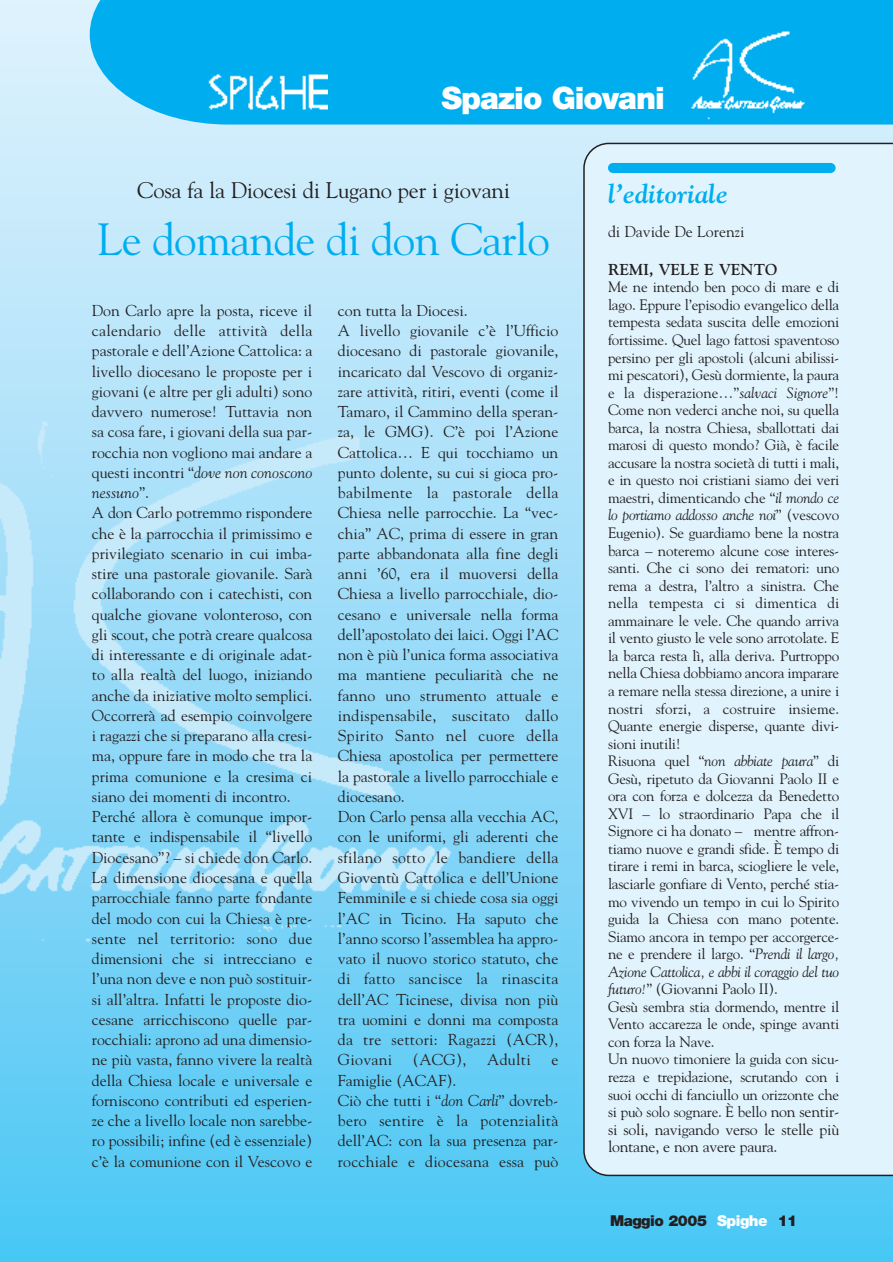
<style>
.page{position:relative;width:893px;height:1262px;background:#fff}
.page>*{position:absolute;margin:0;border:0;box-sizing:border-box;transform-origin:0 0}
.t1{font:45px "Goudy";letter-spacing:-.02em;color:#00aeef}
.t2{font:900 30.9px "Helvetica Neue";letter-spacing:-.035em;color:#fff}
.t3{font:italic 700 27px "Goudy";color:#00aeef}
.t4{font:22.5px "Goudy";letter-spacing:-.01em;color:#231f20}
.t5{font:15.75px/20.2px "Goudy";color:#231f20}
.t6{font:700 15.75px "Goudy";color:#231f20}
.t7{font:15px/17.5px "Goudy";letter-spacing:-.015em;color:#231f20}
.t8{font:900 15px "Helvetica Neue";letter-spacing:-.035em;color:#231f20}
.s1{font-style:italic}
.s2{font-size:15.75px}
.s3{color:#fff}
</style>
<div class="page">
<div style="left:0;top:0;width:892px;height:1261px;background:linear-gradient(to bottom,#e2f2fd,#50c7f5)"></div>
<img style="left:0;top:378px;width:494px;height:611px">
<div style="left:90px;top:0;width:802px;height:124px;background:#00aeef"></div>
<img style="left:206px;top:74px;width:122px;height:36px">
<img style="left:690px;top:22px;width:121px;height:103px">
<div style="left:583px;top:143px;width:309px;height:1033px;background:#e1f4fd"></div>
<div style="left:608px;top:163px;width:227px;height:10px;background:#00aeef;border-radius:5px"></div>
<h2 class="t2" style="left:441px;top:87px;width:225px">Spazio Giovani</h2>
<h3 class="t4" style="left:137px;top:181px;width:374px">Cosa fa la Diocesi di Lugano per i giovani</h3>
<h1 class="t1" style="left:98px;top:222px;width:454px">Le domande di don Carlo</h1>
<p class="t5" style="left:92px;top:301px;width:222px">Don Carlo apre la posta, riceve il calendario delle attività della pastorale e dell’Azione Cattolica: a livello diocesano le proposte per i giovani (e altre per gli adulti) sono davvero numerose! Tuttavia non sa cosa fare, i giovani della sua par&shy;rocchia non vogliono mai andare a questi incontri “<span class="s1">dove non conoscono nessuno</span>”.<br>A don Carlo potremmo rispondere che è la parrocchia il primissimo e privilegiato scenario in cui imba&shy;stire una pastorale giovanile. Sarà collaborando con i catechisti, con qualche giovane volonteroso, con gli scout, che potrà creare qualcosa di interessante e di originale adat&shy;to alla realtà del luogo, iniziando anche da iniziative molto semplici.<br>Occorrerà ad esempio coinvolgere i ragazzi che si preparano alla cresi&shy;ma, oppure fare in modo che tra la prima comunione e la cresima ci siano dei momenti di incontro.<br>Perché allora è comunque impor&shy;tante e indispensabile il “livello Diocesano”? – si chiede don Carlo.<br>La dimensione diocesana e quella parrocchiale fanno parte fondante del modo con cui la Chiesa è pre&shy;sente nel territorio: sono due dimensioni che si intrecciano e l’una non deve e non può sostituir&shy;si all’altra. Infatti le proposte dio&shy;cesane arricchiscono quelle par&shy;rocchiali: aprono ad una dimensio&shy;ne più vasta, fanno vivere la realtà della Chiesa locale e universale e forniscono contributi ed esperien&shy;ze che a livello locale non sarebbe&shy;ro possibili; infine (ed è essenziale) c’è la comunione con il Vescovo e</p>
<p class="t5" style="left:338px;top:301px;width:222px">con tutta la Diocesi.<br>A livello giovanile c’è l’Ufficio diocesano di pastorale giovanile, incaricato dal Vescovo di organiz&shy;zare attività, ritiri, eventi (come il<br>Tamaro, il Cammino della speran&shy;za, le GMG). C’è poi l’Azione<br>Cattolica… E qui tocchiamo un punto dolente, su cui si gioca pro&shy;babilmente la pastorale della<br>Chiesa nelle parrocchie. La “vec&shy;chia” AC, prima di essere in gran parte abbandonata alla fine degli anni ’60, era il muoversi della<br>Chiesa a livello parrocchiale, dio&shy;cesano e universale nella forma dell’apostolato dei laici. Oggi l’AC non è più l’unica forma associativa ma mantiene peculiarità che ne fanno uno strumento attuale e indispensabile, suscitato dallo<br>Spirito Santo nel cuore della<br>Chiesa apostolica per permettere la pastorale a livello parrocchiale e diocesano.<br>Don Carlo pensa alla vecchia AC, con le uniformi, gli aderenti che sfilano sotto le bandiere della<br>Gioventù Cattolica e dell’Unione<br>Femminile e si chiede cosa sia oggi l’AC in Ticino. Ha saputo che l’anno scorso l’assemblea ha appro&shy;vato il nuovo storico statuto, che di fatto sancisce la rinascita dell’AC Ticinese, divisa non più tra uomini e donni ma composta da tre settori: Ragazzi (ACR),<br>Giovani</p>
<p class="t5" style="left:413px;top:1051px;width:55px">(ACG),</p>
<p class="t5" style="left:487px;top:1051px;width:45px">Adulti</p>
<p class="t5" style="left:551px;top:1051px;width:8px">e</p>
<p class="t5" style="left:338px;top:1071px;width:222px">Famiglie (ACAF).<br>Ciò che tutti i “<span class="s1">don Carli</span>” dovreb&shy;bero sentire è la potenzialità dell’AC: con la sua presenza par&shy;rocchiale e diocesana essa può</p>
<h3 class="t3" style="left:608px;top:184px;width:121px">l’editoriale</h3>
<p class="t5" style="left:608px;top:223px;width:138px">di Davide De Lorenzi</p>
<p class="t6" style="left:608px;top:263px;width:171px">REMI, VELE E VENTO</p>
<p class="t7" style="left:608px;top:279px;width:233px">Me ne intendo ben poco di mare e di lago. Eppure l’episodio evangelico della tempesta sedata suscita delle emozioni fortissime. Quel lago fattosi spaventoso persino per gli apostoli (alcuni abilissi&shy;mi pescatori), Gesù dormiente, la paura e la disperazione…”<span class="s1">salvaci Signore</span>”!<br>Come non vederci anche noi, su quella barca, la nostra Chiesa, sballottati dai marosi di questo mondo? Già, è facile accusare la nostra società di tutti i mali, e in questo noi cristiani siamo dei veri maestri, dimenticando che “<span class="s1">il mondo ce lo portiamo addosso anche noi</span>” (vescovo Eugenio). Se guardiamo bene la nostra barca – noteremo alcune cose interes&shy;santi. Che ci sono dei rematori: uno rema a destra, l’altro a sinistra. Che nella tempesta ci si dimentica di ammainare le vele. Che quando arriva il vento giusto le vele sono arrotolate. E la barca resta lì, alla deriva. Purtroppo nella Chiesa dobbiamo ancora imparare a remare nella stessa direzione, a unire i nostri sforzi, a costruire insieme.<br>Quante energie disperse, quante divi&shy;sioni inutili!<br>Risuona quel “<span class="s1">non abbiate paura</span>” di Gesù, ripetuto da Giovanni Paolo II e ora con forza e dolcezza da Benedetto XVI – lo straordinario Papa che il Signore ci ha donato – mentre affron&shy;tiamo nuove e grandi sfide. È tempo di tirare i remi in barca, sciogliere le vele, lasciarle gonfiare di Vento, perché stia&shy;mo vivendo un tempo in cui lo Spirito guida la Chiesa con mano potente.<br>Siamo ancora in tempo per accorgerce&shy;ne e prendere il largo. “<span class="s1">Prendi il largo, Azione Cattolica, e abbi il coraggio del tuo futuro!</span>” (Giovanni Paolo II).<br>Gesù sembra stia dormendo, mentre il Vento accarezza le onde, spinge avanti con forza la Nave.<br>Un nuovo timoniere la guida con sicu&shy;rezza e trepidazione, scrutando con i suoi occhi di fanciullo un orizzonte che si può solo sognare. È bello <span class="s2">non sentir-</span></p>
<p class="t5" style="left:608px;top:1121px;width:233px;line-height:17.5px">si soli, navigando verso le stelle più lontane, e non avere paura.</p>
<p class="t8" style="left:610px;top:1215px;width:189px">Maggio 2005 <span class="s3">Spighe</span> 11</p>
</div>
